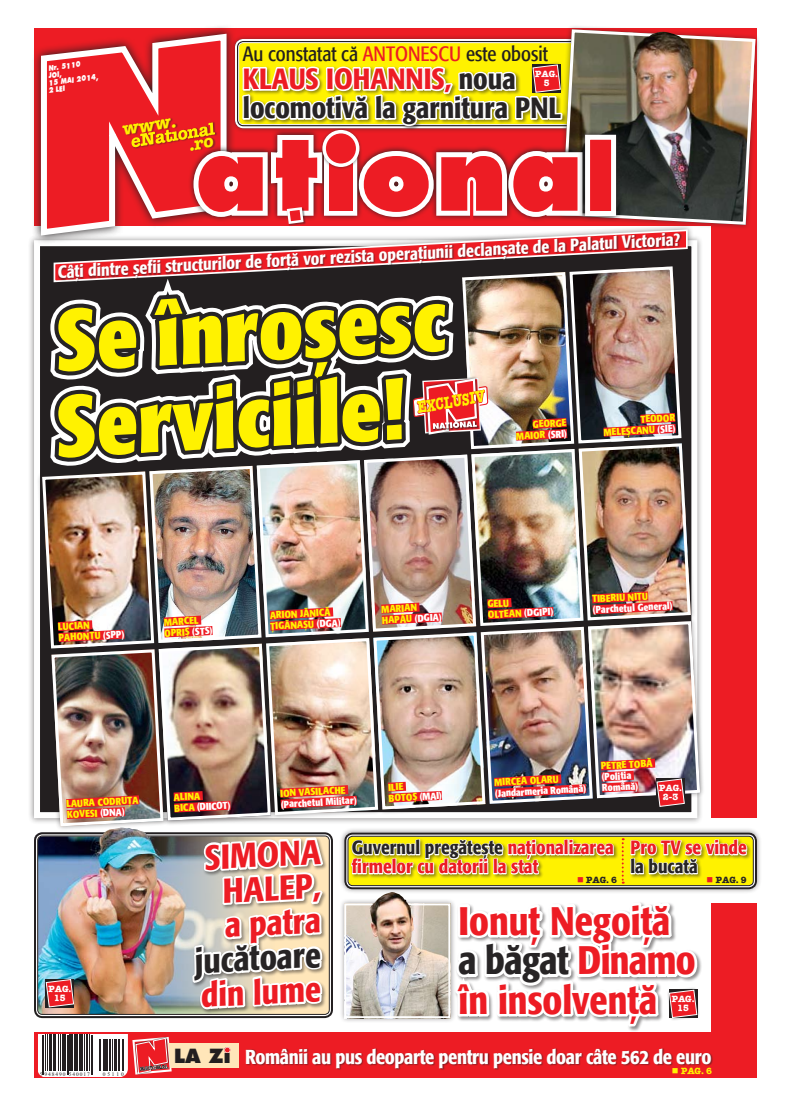
<style>
.page{position:relative;width:791px;height:1106px;background:#fff}
.page>*{position:absolute;margin:0;border:0;box-sizing:border-box;transform-origin:0 0}
.t1{font:100.7px "Futura Extra Bold Rom";color:#ed1c24}
.t2{font:700 condensed 86.1px/86.1px "R Formata";color:#fff200}
.t3{font:500 condensed 39.6px/39.4px "R Formata";color:#ed1c24}
.t4{font:500 condensed 34.4px/34.3px "R Formata";color:#ed1c24;text-align:center}
.t5{font:500 condensed 34.4px "R Formata";color:#272425}
.t6{font:500 condensed 29.1px/29.1px "R Formata";color:#272425}
.t7{font:20.7px "R Formata Condensed";color:#231f20}
.t8{font:500 condensed 20.1px "R Formata";letter-spacing:-.02em;color:#fff}
.t9{font:19.1px "Futura Extra Bold Rom";color:#231f20}
.t10{font:500 condensed 19px/19px "R Formata";color:#ed1c24}
.t11{font:500 condensed 19px "R Formata";color:#272425}
.t12{font:17.6px "American Type Writer Bold Rom";color:#fff200}
.t13{font:500 condensed 17.3px "R Formata";color:#fff}
.t14{font:16.8px "American Type Writer Bold Rom";color:#fff200;scale:.73 1}
.t15{font:700 condensed 10px/11px "R Formata";color:#fff200}
.t16{font:700 condensed 10px/11px "R Formata";color:#fff}
.t17{font:9px/9px "American Type Writer Bold Rom";color:#fff;text-align:center}
.t18{font:9px "American Type Writer Bold Rom";color:#272425}
.t19{font:9px "American Type Writer Bold Rom";color:#fff200}
.t20{font:7.3px/7.3px "Futura Extra Bold Rom";color:#fff;scale:.8 1}
.t21{font:5.5px "Times New Roman";letter-spacing:.18em;color:#231f20}
.s1{color:#ed1c24}
.s2{font-size:70.7px}
.s3{color:#fff}
.s4{color:#272425}
</style>
<div class="page">
<div style="left:712px;top:28px;width:45px;height:790px;background:#ed1c24"></div>
<div style="left:629px;top:837px;width:156px;height:58px;background:#231f20;opacity:.5"></div>
<div style="left:454px;top:901px;width:319px;height:155px;background:#231f20;opacity:.5"></div>
<div style="left:557px;top:24px;width:208px;height:210px;background:#231f20;opacity:.5"></div>
<svg style="left:31px;top:28px;width:7px;height:222px"></svg>
<svg style="left:749px;top:128px;width:16px;height:106px"></svg>
<img style="left:38px;top:24px;width:711px;height:1054px">
<p class="t20" style="left:45px;top:65px;width:65px;text-indent:3px;rotate:-7deg">Nr. 5110<br>JOi,<br>15 mai 2014,<br>2 LEI</p>
<h3 class="t12" style="left:121px;top:119px;width:56px;rotate:-9deg">www.</h3>
<h3 class="t7" style="left:243px;top:42px;width:307px">Au constatat că <span class="s1">Antonescu</span> este obosit</h3>
<h3 class="t6" style="left:243px;top:65px;width:320px"><span class="s1">Klaus Iohannis,</span> noua locomotivă la garnitura PNL</h3>
<p class="t17" style="left:535px;top:69px;width:24px">PAG.<br>5</p>
<h1 class="t1" style="left:195px;top:111px;width:389px">at<span class="s2">I</span>ona</h1>
<h3 class="t13" style="left:57px;top:262px;width:625px;rotate:-3deg">Câți dintre șefii structurilor de forță vor rezista operațiunii declanșate de la Palatul Victoria?</h3>
<h2 class="t2" style="left:48px;top:300px;width:410px;rotate:-3deg">Se înroșesc<br>Serviciile!</h2>
<h3 class="t14" style="left:415px;top:397px;width:95px;rotate:-10deg">EXCLUSIV</h3>
<p class="t15" style="left:515px;top:420px;width:53px;text-align:right;rotate:-3deg">George maior <span class="s3">(SRI )</span></p>
<p class="t15" style="left:603px;top:416px;width:74px;text-align:right;rotate:-3deg">teodor meleşcanu <span class="s3">(SIE )</span></p>
<p class="t15" style="left:58px;top:621px;width:67px;rotate:-3deg">lucian pahonţu <span class="s3">(SPP)</span></p>
<p class="t15" style="left:164px;top:616px;width:50px;rotate:-3deg">marcel opriş <span class="s3">(STS)</span></p>
<p class="t15" style="left:270px;top:610px;width:72px;rotate:-3deg">Arion jănică ţigănaşu <span class="s3">(DGA)</span></p>
<p class="t15" style="left:381px;top:604px;width:62px;rotate:-3deg">marian hapău <span class="s3">(DGIA )</span></p>
<p class="t15" style="left:487px;top:598px;width:67px;rotate:-3deg">gelu<br>oltean <span class="s3">(DGIPI)</span></p>
<p class="t15" style="left:592px;top:593px;width:58px;rotate:-3deg">tiberiu niţu</p>
<p class="t16" style="left:592px;top:604px;width:82px;rotate:-3deg">(Parchetul General)</p>
<p class="t15" style="left:280px;top:788px;width:67px;rotate:-3deg">ion vasilache</p>
<p class="t15" style="left:173px;top:791px;width:58px;rotate:-3deg">alina<br>bica <span class="s3">(DIICOT )</span></p>
<p class="t15" style="left:66px;top:798px;width:74px;rotate:-3deg">laura codruţa</p>
<p class="t16" style="left:281px;top:799px;width:78px;rotate:-3deg">(Parchetul Militar)</p>
<p class="t15" style="left:67px;top:809px;width:60px;rotate:-3deg">kovesi <span class="s3">(DNA )</span></p>
<p class="t15" style="left:388px;top:782px;width:43px;rotate:-3deg">ilie botoş <span class="s3">(MAI</span></p>
<p class="t15" style="left:494px;top:777px;width:66px;rotate:-3deg">Mircea olaru</p>
<p class="t16" style="left:495px;top:788px;width:93px;rotate:-3deg">(Jandarmeria Română)</p>
<p class="t15" style="left:601px;top:760px;width:52px;rotate:-3deg">petre tobă</p>
<p class="t16" style="left:601px;top:771px;width:38px;rotate:-3deg">(Poliţia<br>Română)</p>
<p class="t17" style="left:659px;top:783px;width:24px">PAG.<br>2-3</p>
<p class="t17" style="left:48px;top:983px;width:24px">PAG.<br>15</p>
<p class="t21" style="left:40px;top:1070px;width:52px">5 948490 540017</p>
<p class="t21" style="left:103px;top:1070px;width:22px">05110</p>
<h3 class="t4" style="left:203px;top:841px;width:118px;rotate:-3deg">Si mona<br>Halep, a patra</h3>
<h3 class="t5" style="left:193px;top:942px;width:128px;rotate:-3deg">jucătoare</h3>
<h3 class="t4" style="left:200px;top:979px;width:121px;rotate:-3deg">din lume</h3>
<h3 class="t10" style="left:352px;top:838px;width:263px"><span class="s4">Guvernul pregătește</span> naționalizarea firmelor cu datorii la stat</h3>
<h3 class="t10" style="left:630px;top:838px;width:118px">Pro TV se vinde</h3>
<h3 class="t11" style="left:630px;top:856px;width:69px">la bucată</h3>
<p class="t18" style="left:577px;top:873px;width:42px"><span class="s1">■</span> PAG. 6</p>
<p class="t18" style="left:707px;top:873px;width:42px"><span class="s1">■</span> PAG. 9</p>
<h3 class="t3" style="left:458px;top:902px;width:239px">Ionuț Negoiță <span class="s4">a băgat</span> Dinamo în insolvență</h3>
<p class="t17" style="left:672px;top:994px;width:24px">PAG.<br>15</p>
<h3 class="t9" style="left:174px;top:1044px;width:58px">La Zi</h3>
<h3 class="t8" style="left:245px;top:1045px;width:468px">Românii au pus deoparte pentru pensie doar câte 562 de euro</h3>
<p class="t19" style="left:672px;top:1065px;width:42px">■ PAG. 6</p>
</div>
